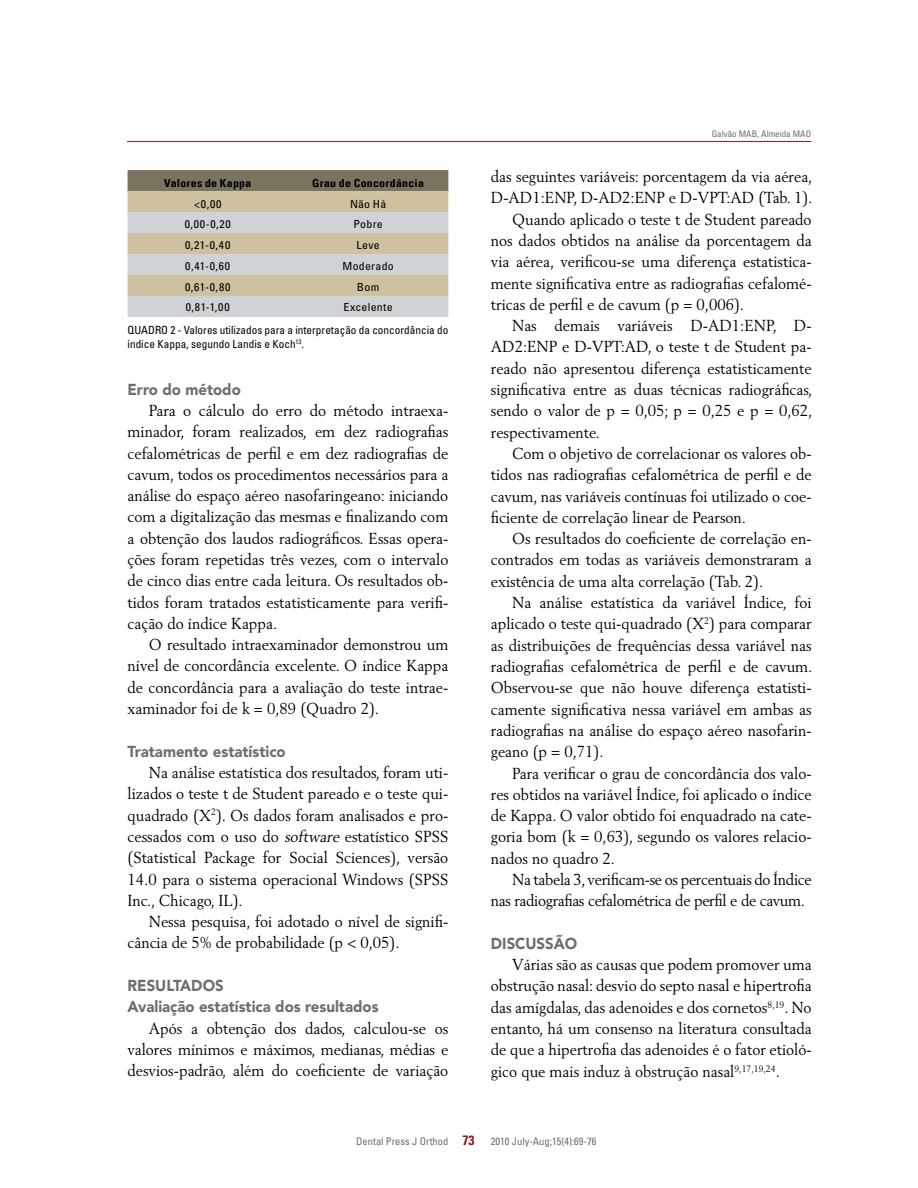
<style>
.page{position:relative;width:918px;height:1188px;background:#fff}
.page>*{position:absolute;margin:0;border:0;box-sizing:border-box;transform-origin:0 0}
.t1{font:15.75px/21.3px "Berling";color:#000;text-align:justify;scale:.95 1}
.t2{font:15.75px "Berling";letter-spacing:-.02em;color:#000;scale:.95 1}
.t3{font:900 15.75px/21.3px "Avenir LT Std";color:#6d6e71;scale:.95 1}
.t4{font:condensed 11.25px/13.5px "Univers";color:#000}
.t5{font:condensed 11.1px "Univers";letter-spacing:.025em;color:#000;scale:1.07 1}
.t6{font:700 condensed 11.1px "Univers";letter-spacing:.02em;color:#000;scale:1.07 1}
.t7{font:condensed 10.5px "Univers";color:#6d6e71}
.t8{font:condensed 9px "Univers";color:#6d6e71}
.s1{font-style:italic}
.s2{font-weight:700;font-size:13.5px;color:#931b1a}
</style>
<div class="page">
<svg style="left:128px;top:170px;width:320px;height:147px;background:#c2bdae"></svg>
<hr style="left:127px;top:141px;width:684px;height:1px;background:#931b1a">
<p class="t6" style="left:164px;top:176px;width:83px">Valores de Kappa</p>
<p class="t6" style="left:312px;top:176px;width:106px">Grau de Concordância</p>
<p class="t5" style="left:194px;top:197px;width:27px">&lt;0,00</p>
<p class="t5" style="left:350px;top:197px;width:35px">Não Há</p>
<p class="t5" style="left:185px;top:217px;width:45px">0,00-0,20</p>
<p class="t5" style="left:353px;top:217px;width:29px">Pobre</p>
<p class="t5" style="left:185px;top:238px;width:44px">0,21-0,40</p>
<p class="t5" style="left:356px;top:238px;width:23px">Leve</p>
<p class="t5" style="left:185px;top:259px;width:43px">0,41-0,60</p>
<p class="t5" style="left:343px;top:259px;width:49px">Moderado</p>
<p class="t5" style="left:185px;top:280px;width:44px">0,61-0,80</p>
<p class="t5" style="left:357px;top:280px;width:22px">Bom</p>
<p class="t5" style="left:186px;top:300px;width:42px">0,81-1,00</p>
<p class="t5" style="left:343px;top:300px;width:48px">Excelente</p>
<p class="t4" style="left:128px;top:324px;width:15px">quadro</p>
<p class="t4" style="left:128px;top:324px;width:322px;text-indent:43px">2 - Valores utilizados para a interpretação da concordância do índice Kappa, segundo Landis e Koch<sup>13</sup>.</p>
<p class="t3" style="left:128px;top:378px;width:121px">Erro do método</p>
<p class="t1" style="left:128px;top:400px;width:339px;text-indent:21px">Para o cálculo do erro do método intraexa&shy;minador, foram realizados, em dez radiografias cefalométricas de perfil e em dez radiografias de cavum, todos os procedimentos necessários para a análise do espaço aéreo nasofaringeano: iniciando com a digitalização das mesmas e finalizando com a obtenção dos laudos radiográficos. Essas opera&shy;ções foram repetidas três vezes, com o intervalo de cinco dias entre cada leitura. Os resultados ob&shy;tidos foram tratados estatisticamente para verifi&shy;cação do índice Kappa.</p>
<p class="t1" style="left:128px;top:634px;width:339px;text-indent:21px">O resultado intraexaminador demonstrou um nível de concordância excelente. O índice Kappa de concordância para a avaliação do teste intrae&shy;xaminador foi de k = 0,89 (Quadro 2).</p>
<p class="t3" style="left:128px;top:740px;width:168px">Tratamento estatístico</p>
<p class="t1" style="left:128px;top:762px;width:339px;text-indent:21px">Na análise estatística dos resultados, foram uti&shy;lizados o teste t de Student pareado e o teste qui&shy;quadrado (X<sup>2</sup>). Os dados foram analisados e pro&shy;cessados com o uso do <span class="s1">software</span> estatístico SPSS (Statistical Package for Social Sciences), versão 14.0 para o sistema operacional Windows (SPSS Inc., Chicago, IL).</p>
<p class="t1" style="left:128px;top:911px;width:339px;text-indent:21px">Nessa pesquisa, foi adotado o nível de signifi&shy;cância de 5% de probabilidade (p &lt; 0,05).</p>
<p class="t3" style="left:128px;top:975px;width:266px">RESULTADOS<br>Avaliação estatística dos resultados</p>
<p class="t1" style="left:128px;top:1017px;width:339px;text-indent:21px">Após a obtenção dos dados, calculou-se os valores mínimos e máximos, medianas, médias e desvios-padrão, além do coeficiente de variação</p>
<p class="t8" style="left:712px;top:128px;width:101px">Galvão MAB, Almeida MAO</p>
<p class="t1" style="left:491px;top:166px;width:340px">das seguintes variáveis: porcentagem da via aérea,</p>
<p class="t1" style="left:491px;top:187px;width:340px">D-AD1:ENP, D-AD2:ENP e D-VPT:AD (Tab. 1).</p>
<p class="t1" style="left:512px;top:208px;width:317px">Quando aplicado o teste t de Student pareado</p>
<p class="t1" style="left:491px;top:230px;width:339px">nos dados obtidos na análise da porcentagem da</p>
<p class="t1" style="left:491px;top:251px;width:339px">via aérea, verificou-se uma diferença estatistica-</p>
<p class="t1" style="left:491px;top:272px;width:339px">mente significativa entre as radiografias cefalomé-</p>
<p class="t1" style="left:491px;top:294px;width:268px">tricas de perfil e de cavum (p = 0,006).</p>
<p class="t1" style="left:512px;top:315px;width:317px">Nas demais variáveis D-AD1:ENP, D-</p>
<p class="t1" style="left:491px;top:336px;width:339px">AD2:ENP e D-VPT:AD, o teste t de Student pa-</p>
<p class="t1" style="left:491px;top:357px;width:339px">reado não apresentou diferença estatisticamente</p>
<p class="t1" style="left:491px;top:379px;width:340px">significativa entre as duas técnicas radiográficas,</p>
<p class="t1" style="left:491px;top:400px;width:340px">sendo o valor de p = 0,05; p = 0,25 e p = 0,62,</p>
<p class="t1" style="left:491px;top:421px;width:116px">respectivamente.</p>
<p class="t1" style="left:512px;top:443px;width:317px">Com o objetivo de correlacionar os valores ob-</p>
<p class="t1" style="left:491px;top:464px;width:339px">tidos nas radiografias cefalométrica de perfil e de</p>
<p class="t1" style="left:491px;top:485px;width:339px">cavum, nas variáveis contínuas foi utilizado o coe-</p>
<p class="t1" style="left:491px;top:506px;width:270px">ficiente de correlação linear de Pearson.</p>
<p class="t1" style="left:512px;top:528px;width:317px">Os resultados do coeficiente de correlação en-</p>
<p class="t1" style="left:491px;top:549px;width:339px">contrados em todas as variáveis demonstraram a</p>
<p class="t1" style="left:491px;top:570px;width:288px">existência de uma alta correlação (Tab. 2).</p>
<p class="t1" style="left:512px;top:592px;width:317px">Na análise estatística da variável Índice, foi</p>
<p class="t1" style="left:491px;top:613px;width:339px">aplicado o teste qui-quadrado (X<sup>2</sup>) para comparar</p>
<p class="t1" style="left:491px;top:634px;width:339px">as distribuições de frequências dessa variável nas</p>
<p class="t1" style="left:491px;top:656px;width:340px">radiografias cefalométrica de perfil e de cavum.</p>
<p class="t1" style="left:491px;top:677px;width:339px">Observou-se que não houve diferença estatisti-</p>
<p class="t1" style="left:491px;top:698px;width:339px">camente significativa nessa variável em ambas as</p>
<p class="t1" style="left:491px;top:720px;width:339px">radiografias na análise do espaço aéreo nasofarin-</p>
<p class="t1" style="left:491px;top:741px;width:120px">geano (p = 0,71).</p>
<p class="t1" style="left:512px;top:762px;width:317px">Para verificar o grau de concordância dos valo-</p>
<p class="t1" style="left:491px;top:783px;width:339px">res obtidos na variável Índice, foi aplicado o índice</p>
<p class="t1" style="left:491px;top:805px;width:339px">de Kappa. O valor obtido foi enquadrado na cate-</p>
<p class="t1" style="left:491px;top:826px;width:339px">goria bom (k = 0,63), segundo os valores relacio-</p>
<p class="t1" style="left:491px;top:847px;width:132px">nados no quadro 2.</p>
<p class="t2" style="left:512px;top:870px;width:317px">Na tabela 3, verificam-se os percentuais do Índice</p>
<p class="t2" style="left:491px;top:891px;width:332px">nas radiografias cefalométrica de perfil e de cavum.</p>
<p class="t3" style="left:491px;top:933px;width:92px">DISCUSSÃO</p>
<p class="t1" style="left:491px;top:954px;width:339px;text-indent:21px">Várias são as causas que podem promover uma obstrução nasal: desvio do septo nasal e hipertrofia das amígdalas, das adenoides e dos cornetos<sup>8,19</sup>. No entanto, há um consenso na literatura consultada de que a hipertrofia das adenoides é o fator etioló&shy;gico que mais induz à obstrução nasal<sup>9,17,19,24</sup>.</p>
<p class="t7" style="left:356px;top:1134px;width:242px">Dental Press J Orthod <span class="s2">73</span> 2010 July-Aug;15(4):69-76</p>
</div>
